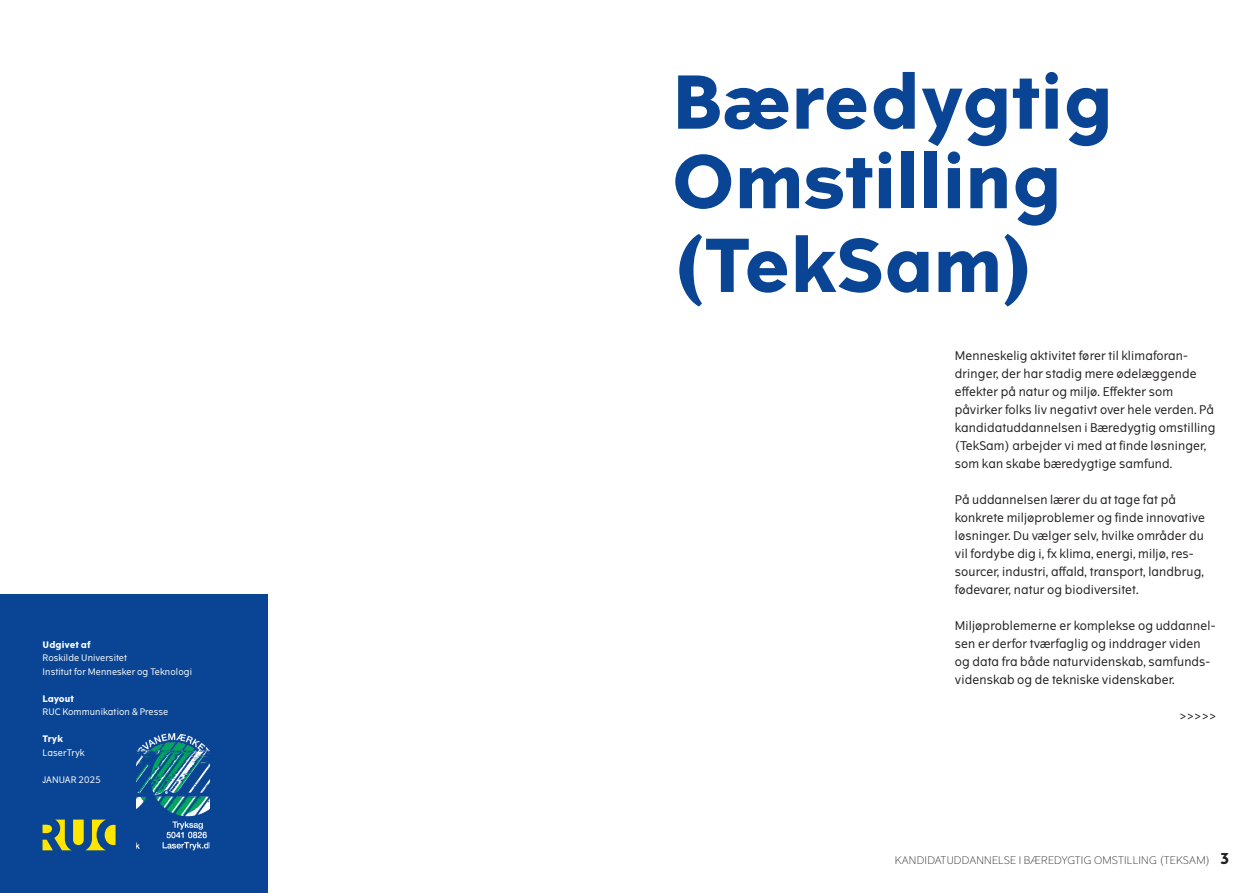
<style>
.page{position:relative;width:1259px;height:893px;background:#fff}
.page>*{position:absolute;margin:0;border:0;box-sizing:border-box;transform-origin:0 0}
.Heading_2_-_Bold_16_-_lysblå{font:700 72.75px/79.5px "The Wave";letter-spacing:.01em;color:#094594}
.Brødtekst_Regular_8_12{font:12px/18px "The Wave";letter-spacing:.01em;color:#231f20}
.t1{font:300 10.5px "The Wave";letter-spacing:.025em;color:#231f20}
.Kolofon{font:9px/13.5px "The Wave";letter-spacing:.01em;color:#fff}
.s1{font-weight:700}
.s2{font-weight:700;font-size:15px}
</style>
<div class="page">
<div style="left:0;top:594px;width:268px;height:299px;background:#094594"></div>
<img style="left:137px;top:734px;width:73px;height:116px">
<svg style="left:43px;top:820px;width:73px;height:30px"></svg>
<p class="Kolofon" style="left:43px;top:638px;width:151px"><span class="s1">Udgivet af<br></span>Roskilde Universitet<br>Institut for Mennesker og Teknologi</p>
<p class="Kolofon" style="left:43px;top:692px;width:127px"><span class="s1">Layout<br></span>RUC Kommunikation &amp; Presse</p>
<p class="Kolofon" style="left:43px;top:732px;width:44px"><span class="s1">Tryk<br></span>LaserTryk</p>
<p class="Kolofon" style="left:43px;top:773px;width:60px">JANUAR 2025</p>
<p class="Heading_2_-_Bold_16_-_lysblå" style="left:672px;top:65px;width:442px">Bæredygtig<br>Omstilling</p>
<p class="Heading_2_-_Bold_16_-_lysblå" style="left:672px;top:228px;width:364px">(TekSam)</p>
<p class="Brødtekst_Regular_8_12" style="left:955px;top:347px;width:262px">Menneskelig aktivitet fører til klimaforan&shy;dringer, der har stadig mere ødelæggende effekter på natur og miljø. Effekter som påvirker folks liv negativt over hele verden. På kandidatuddannelsen i Bæredygtig omstilling (TekSam) arbejder vi med at finde løsninger, som kan skabe bæredygtige samfund.</p>
<p class="Brødtekst_Regular_8_12" style="left:955px;top:491px;width:251px">På uddannelsen lærer du at tage fat på konkrete miljøproblemer og finde innovative løsninger. Du vælger selv, hvilke områder du vil fordybe dig i, fx klima, energi, miljø, res&shy;sourcer, industri, affald, transport, landbrug, fødevarer, natur og biodiversitet.</p>
<p class="Brødtekst_Regular_8_12" style="left:955px;top:617px;width:262px">Miljøproblemerne er komplekse og uddannel&shy;sen er derfor tværfaglig og inddrager viden og data fra både naturvidenskab, samfunds&shy;videnskab og de tekniske videnskaber.</p>
<p class="Brødtekst_Regular_8_12" style="left:1179px;top:707px;width:38px">&gt;&gt;&gt;&gt;&gt;</p>
<p class="t1" style="left:895px;top:854px;width:336px">KANDIDATUDDANNELSE I BÆREDYGTIG OMSTILLING (TEKSAM) <span class="s2">3</span></p>
</div>
